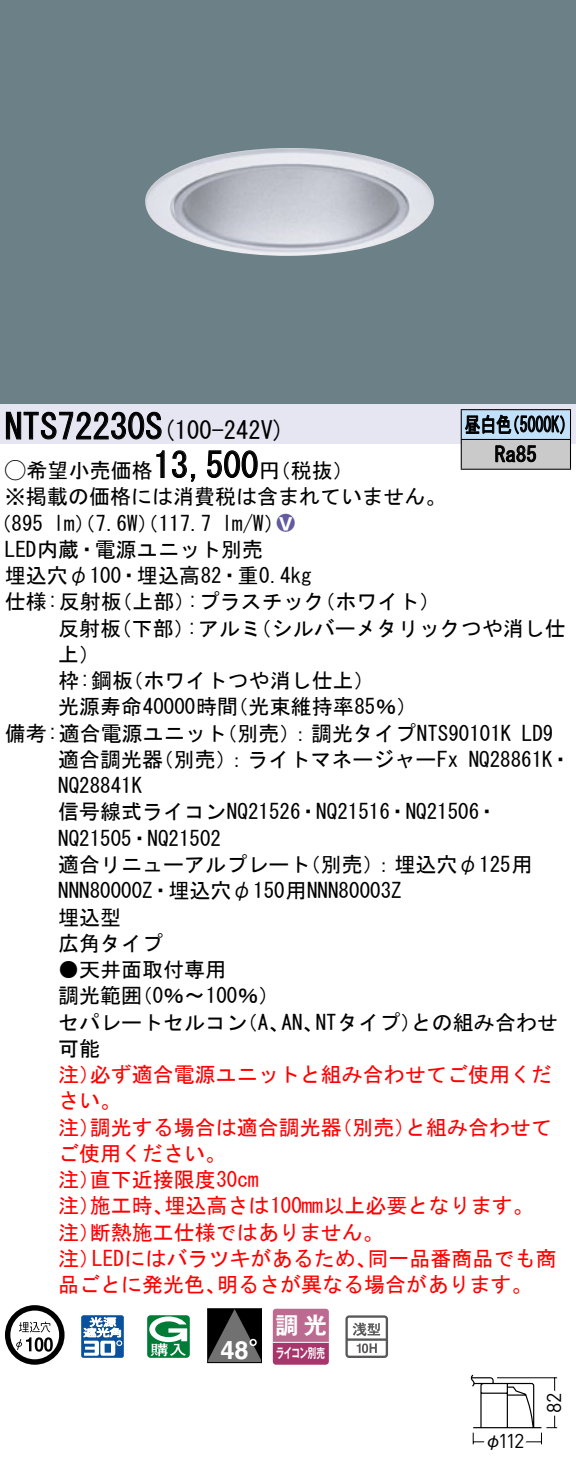
<style>
.page{position:relative;width:576px;height:1468px;background:#fff}
.page>*{position:absolute;margin:0;border:0;box-sizing:border-box;transform-origin:0 0}
.t1{font:35px "MS Gothic";color:#000}
.t2{font:700 25.2px "Helvetica LT Std";color:#fff}
.t3{font:24.5px "MS Gothic";color:#000}
.t4{font:23.1px "Gothic MB101 Pro De Bold 90 pv RKSJ H";color:#fff}
.t5{font:21px/26.2px "MS Gothic";color:#000}
.t6{font:21px/26.2px "MS Gothic";color:#f00}
.t7{font:21px/29.8px "MS Gothic";color:#000;scale:.75 1}
.t8{font:21px "Ford Classification 1";color:#635aa0}
.t9{font:19.95px "DINOT";color:#000}
.t10{font:17.5px "Gothic BBB Pro Medium 90 pv RKSJ H";color:#000}
.t11{font:13.3px "Gothic MB101 Pro De Bold 90 pv RKSJ H";letter-spacing:-.05em;color:#fff;scale:.65 1}
.s1{font-size:35px}
.s2{font-family:"Ford Classification 1"}
.s3{color:#fff}
</style>
<div class="page">
<div style="left:0;top:0;width:575px;height:404px;background:#6c8087"></div>
<img style="left:145px;top:148px;width:289px;height:108px">
<div style="left:0;top:404px;width:575px;height:40px;background:#e6e5f2"></div>
<svg style="left:6px;top:411px;width:156px;height:29px"></svg>
<svg style="left:156px;top:450px;width:9px;height:28px"></svg>
<svg style="left:171px;top:450px;width:25px;height:32px"></svg>
<svg style="left:207px;top:450px;width:51px;height:28px"></svg>
<svg style="left:5px;top:1305px;width:59px;height:59px"></svg>
<svg style="left:44px;top:1336px;width:9px;height:15px"></svg>
<svg style="left:81px;top:1315px;width:43px;height:42px"></svg>
<svg style="left:147px;top:1315px;width:43px;height:42px"></svg>
<svg style="left:209px;top:1310px;width:51px;height:50px;background:#3d3c3c"></svg>
<svg style="left:249px;top:1338px;width:8px;height:7px"></svg>
<div style="left:207px;top:1308px;width:55px;height:54px;border:1px solid #000"></div>
<svg style="left:272px;top:1308px;width:56px;height:56px;background:#b75c87"></svg>
<hr style="left:273px;top:1341px;width:55px;height:1px;background:#fff">
<svg style="left:345px;top:1315px;width:43px;height:42px"></svg>
<div style="left:461px;top:409px;width:109px;height:30px;background:#c1e1fa"></div>
<div style="left:461px;top:439px;width:109px;height:30px;background:#cacaca"></div>
<hr style="left:460px;top:409px;width:110px;height:1px;background:#000">
<hr style="left:569px;top:410px;width:2px;height:29px;background:#000">
<hr style="left:460px;top:439px;width:110px;height:1px;background:#000">
<hr style="left:569px;top:440px;width:2px;height:28px;background:#000">
<hr style="left:460px;top:468px;width:110px;height:2px;background:#000">
<svg style="left:460px;top:410px;width:104px;height:58px"></svg>
<svg style="left:470px;top:1374px;width:88px;height:71px"></svg>
<h1 class="t1" style="left:5px;top:409px;width:142px">NTS72230</h1>
<p class="t3" style="left:145px;top:418px;width:141px">(<span class="s1">S</span> 100-242 (V</p>
<h1 class="t1" style="left:153px;top:447px;width:106px">13,500</h1>
<p class="t5" style="left:5px;top:457px;width:442px"><span class="s2">A</span>希望小売価格<br>※掲載の価格には消費税は含まれていません。</p>
<p class="t8" style="left:277px;top:511px;width:19px">2<span class="s3">8</span></p>
<p class="t5" style="left:259px;top:457px;width:96px">（円税抜(</p>
<p class="t5" style="left:222px;top:509px;width:64px">l m (W/</p>
<p class="t5" style="left:5px;top:509px;width:308px;text-indent:-14px">（895<br>LED内蔵・電源ユニット別売<br>埋込穴φ100・埋込高82・重0.4kg</p>
<p class="t5" style="left:54px;top:509px;width:159px">lm）（7.6 ）（W 117.7</p>
<p class="t5" style="left:5px;top:588px;width:118px">仕様:反射板</p>
<p class="t5" style="left:111px;top:588px;width:85px">（上部）</p>
<p class="t5" style="left:187px;top:588px;width:139px">:プラスチック</p>
<p class="t5" style="left:314px;top:588px;width:127px">（ホワイト(</p>
<p class="t7" style="left:494px;top:409px;width:57px;text-indent:-30px">昼白色<br>Ra85</p>
<p class="t7" style="left:504px;top:409px;width:96px">（5000 (K</p>
<p class="t5" style="left:58px;top:614px;width:64px">反射板上(</p>
<p class="t5" style="left:111px;top:614px;width:85px">（下部）</p>
<p class="t5" style="left:187px;top:614px;width:76px">:アルミ</p>
<p class="t5" style="left:250px;top:614px;width:316px">（シルバーメタリックつや消し仕</p>
<p class="t5" style="left:58px;top:667px;width:76px">枠:鋼板</p>
<p class="t5" style="left:122px;top:667px;width:253px">（ホワイトつや消し仕上(</p>
<p class="t5" style="left:58px;top:693px;width:181px">光源寿命40000時間</p>
<p class="t5" style="left:227px;top:693px;width:191px">（光束維持率85％(</p>
<p class="t5" style="left:216px;top:719px;width:296px">（別売：）調光タイプNTS90101K</p>
<p class="t5" style="left:5px;top:719px;width:223px">備考:適合電源ユニット</p>
<p class="t5" style="left:521px;top:719px;width:33px">LD9</p>
<p class="t5" style="left:153px;top:746px;width:307px">（別売：）ライトマネージャーFx</p>
<p class="t5" style="left:58px;top:746px;width:106px">適合調光器</p>
<p class="t5" style="left:58px;top:772px;width:85px">NQ28841K</p>
<p class="t5" style="left:58px;top:798px;width:441px">信号線式ライコンNQ21526・NQ21516・NQ21506・</p>
<p class="t5" style="left:58px;top:824px;width:164px">NQ21505・NQ21502</p>
<p class="t5" style="left:300px;top:851px;width:234px">（別売：）埋込穴φ125用</p>
<p class="t5" style="left:468px;top:746px;width:104px">NQ28861 ・K</p>
<p class="t5" style="left:58px;top:851px;width:345px">適合リニューアルプレート<br>NNN80000 ・Z 埋込穴φ150用NNN80003Z埋込型<br>広角タイプ</p>
<p class="t5" style="left:132px;top:956px;width:149px;text-indent:-73px">●天井面取付専用<br>)0％〜100％(</p>
<p class="t5" style="left:58px;top:982px;width:85px">調光範囲</p>
<p class="t5" style="left:315px;top:1008px;width:107px">NTタイプ）</p>
<p class="t5" style="left:411px;top:1008px;width:148px">との組み合わせ</p>
<p class="t5" style="left:58px;top:1008px;width:190px">セパレートセルコン可能</p>
<p class="t6" style="left:90px;top:1061px;width:463px">必ず適合電源ユニットと組み合わせてご使用くだ</p>
<p class="t5" style="left:237px;top:1008px;width:54px">（、A</p>
<p class="t5" style="left:281px;top:1008px;width:43px">AN、</p>
<p class="t6" style="left:58px;top:1061px;width:64px">注）さい。</p>
<p class="t6" style="left:90px;top:1113px;width:253px">調光する場合は適合調光器</p>
<p class="t6" style="left:331px;top:1113px;width:85px">（別売）</p>
<p class="t6" style="left:405px;top:1113px;width:148px">と組み合わせて</p>
<p class="t6" style="left:58px;top:1113px;width:43px">注）</p>
<p class="t6" style="left:58px;top:1139px;width:169px">ご使用ください。</p>
<p class="t6" style="left:90px;top:1166px;width:170px">直下近接限度30cm</p>
<p class="t6" style="left:58px;top:1166px;width:43px">注）</p>
<p class="t6" style="left:164px;top:1192px;width:370px">埋込高さは100mm以上必要となります。</p>
<p class="t6" style="left:90px;top:1192px;width:85px">施工時、</p>
<p class="t6" style="left:90px;top:1192px;width:295px;text-indent:-32px">注）<br>断熱施工仕様ではありません。</p>
<p class="t6" style="left:58px;top:1218px;width:43px">注）</p>
<p class="t6" style="left:92px;top:1244px;width:286px">LEDにはバラツキがあるため、</p>
<p class="t6" style="left:367px;top:1244px;width:190px">同一品番商品でも商</p>
<p class="t6" style="left:58px;top:1244px;width:43px">注）</p>
<p class="t6" style="left:58px;top:1271px;width:169px">品ごとに発光色、</p>
<p class="t6" style="left:217px;top:1271px;width:317px">明るさが異なる場合があります。</p>
<p class="t2" style="left:220px;top:1334px;width:30px">48</p>
<p class="t4" style="left:275px;top:1305px;width:53px">調光</p>
<p class="t11" style="left:276px;top:1341px;width:77px">ライコン別売</p>
<p class="t9" style="left:498px;top:1426px;width:28px">112</p>
<p class="t10" style="left:484px;top:1426px;width:19px">φ</p>
<p class="t9" style="left:540px;top:1412px;width:22px;rotate:-90deg">82</p>
</div>
